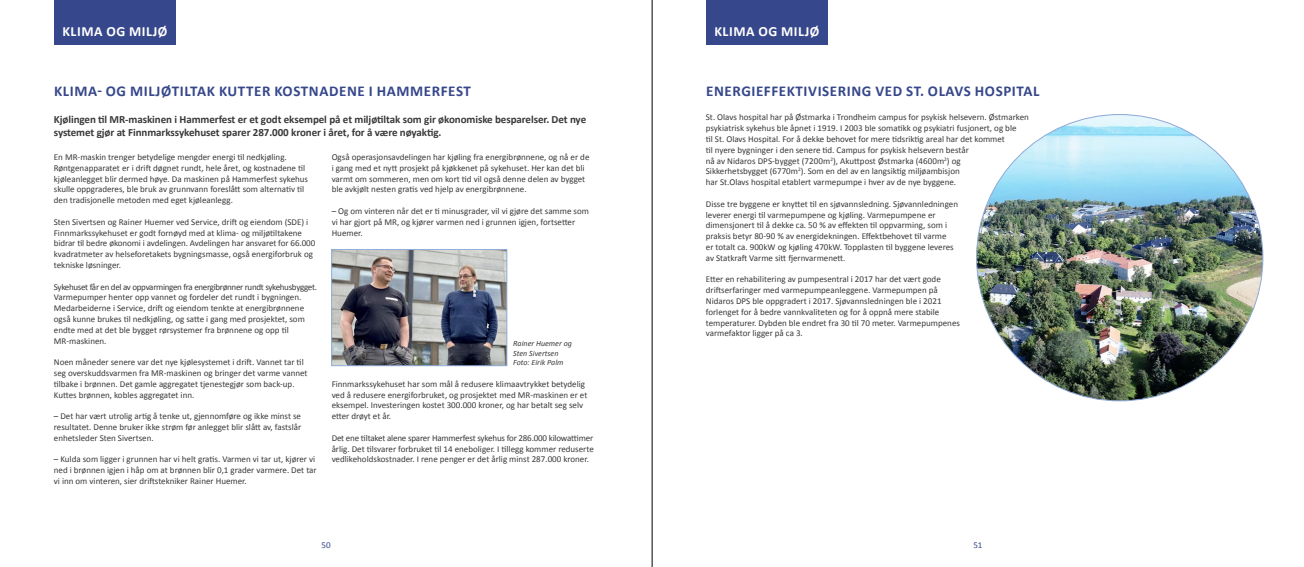
<style>
.page{position:relative;width:1304px;height:567px;background:#fff}
.page>*{position:absolute;margin:0;border:0;box-sizing:border-box;transform-origin:0 0}
.t1{font:700 15px "Calibri";letter-spacing:.04em;color:#36478b}
.t2{font:700 14px "Calibri";letter-spacing:.04em;color:#fff}
.t3{font:700 11px/13.2px "Calibri";letter-spacing:-.005em;color:#393939}
.t4{font:9px/10.8px "Calibri";color:#393939}
.t5{font:9px "Calibri";color:#36478b}
.t6{font:italic 8px/9.6px "Calibri";color:#393939}
</style>
<div class="page">
<hr style="left:652px;top:0;width:1px;height:567px;background:#000">
<div style="left:54px;top:0;width:122px;height:44px;background:#36478b"></div>
<div style="left:706px;top:0;width:122px;height:44px;background:#36478b"></div>
<img style="left:334px;top:251px;width:171px;height:113px">
<div style="left:332px;top:249px;width:175px;height:117px;border:1px solid #91aeda"></div>
<img style="left:977px;top:115px;width:286px;height:286px;border-radius:143px">
<h2 class="t2" style="left:62px;top:23px;width:107px">KLIMA OG MILJØ</h2>
<h2 class="t2" style="left:714px;top:23px;width:107px">KLIMA OG MILJØ</h2>
<h1 class="t1" style="left:54px;top:82px;width:418px">KLIMA- OG MILJØTILTAK KUTTER KOSTNADENE I HAMMERFEST</h1>
<p class="t3" style="left:54px;top:112px;width:534px">Kjølingen til MR-maskinen i Hammerfest er et godt eksempel på et miljøtiltak som gir økonomiske besparelser. Det nye systemet gjør at Finnmarkssykehuset sparer 287.000 kroner i året, for å være nøyaktig.</p>
<p class="t4" style="left:54px;top:151px;width:256px">En MR-maskin trenger betydelige mengder energi til nedkjøling.<br>Røntgenapparatet er i drift døgnet rundt, hele året, og kostnadene til kjøleanlegget blir dermed høye. Da maskinen på Hammerfest sykehus skulle oppgraderes, ble bruk av grunnvann foreslått som alternativ til den tradisjonelle metoden med eget kjøleanlegg.</p>
<p class="t4" style="left:54px;top:216px;width:263px">Sten Sivertsen og Rainer Huemer ved Service, drift og eiendom (SDE) i Finnmarkssykehuset er godt fornøyd med at klima- og miljøtiltakene bidrar til bedre økonomi i avdelingen. Avdelingen har ansvaret for 66.000 kvadratmeter av helseforetakets bygningsmasse, også energiforbruk og tekniske løsninger.</p>
<p class="t4" style="left:54px;top:281px;width:265px">Sykehuset får en del av oppvarmingen fra energibrønner rundt sykehusbygget.<br>Varmepumper henter opp vannet og fordeler det rundt i bygningen.<br>Medarbeiderne i Service, drift og eiendom tenkte at energibrønnene også kunne brukes til nedkjøling, og satte i gang med prosjektet, som endte med at det ble bygget rørsystemer fra brønnene og opp til MR-maskinen.</p>
<p class="t4" style="left:54px;top:356px;width:255px">Noen måneder senere var det nye kjølesystemet i drift. Vannet tar til seg overskuddsvarmen fra MR-maskinen og bringer det varme vannet tilbake i brønnen. Det gamle aggregatet tjenestegjør som back-up.<br>Kuttes brønnen, kobles aggregatet inn.</p>
<p class="t4" style="left:54px;top:410px;width:249px;text-align:justify">– Det har vært utrolig artig å tenke ut, gjennomføre og ikke minst se resultatet. Denne bruker ikke strøm før anlegget blir slått av, fastslår enhetsleder Sten Sivertsen.</p>
<p class="t4" style="left:54px;top:454px;width:264px">– Kulda som ligger i grunnen har vi helt gratis. Varmen vi tar ut, kjører vi ned i brønnen igjen i håp om at brønnen blir 0,1 grader varmere. Det tar vi inn om vinteren, sier driftstekniker Rainer Huemer.</p>
<p class="t4" style="left:332px;top:151px;width:259px">Også operasjonsavdelingen har kjøling fra energibrønnene, og nå er de i gang med et nytt prosjekt på kjøkkenet på sykehuset. Her kan det bli varmt om sommeren, men om kort tid vil også denne delen av bygget ble avkjølt nesten gratis ved hjelp av energibrønnene.</p>
<p class="t4" style="left:332px;top:205px;width:259px">– Og om vinteren når det er ti minusgrader, vil vi gjøre det samme som vi har gjort på MR, og kjører varmen ned i grunnen igjen, fortsetter<br>Huemer.</p>
<p class="t6" style="left:513px;top:338px;width:60px">Rainer Huemer og<br>Sten Sivertsen<br>Foto: Eirik Palm</p>
<p class="t4" style="left:332px;top:378px;width:257px">Finnmarkssykehuset har som mål å redusere klimaavtrykket betydelig ved å redusere energiforbruket, og prosjektet med MR-maskinen er et eksempel. Investeringen kostet 300.000 kroner, og har betalt seg selv etter drøyt et år.</p>
<p class="t4" style="left:332px;top:432px;width:264px;text-align:justify">Det ene tiltaket alene sparer Hammerfest sykehus for 286.000 kilowattimer årlig. Det tilsvarer forbruket til 14 eneboliger. I tillegg kommer reduserte vedlikeholdskostnader. I rene penger er det årlig minst 287.000 kroner.</p>
<h1 class="t1" style="left:706px;top:82px;width:335px">ENERGIEFFEKTIVISERING VED ST. OLAVS HOSPITAL</h1>
<p class="t4" style="left:706px;top:112px;width:325px">St. Olavs hospital har på Østmarka i Trondheim campus for psykisk helsevern. Østmarken psykiatrisk sykehus ble åpnet i 1919. I 2003 ble somatikk og psykiatri fusjonert, og ble<br>til St. Olavs Hospital. For å dekke behovet for mere tidsriktig areal har det kommet<br>til nyere bygninger i den senere tid. Campus for psykisk helsevern består<br>nå av Nidaros DPS-bygget (7200m<sup>2</sup>), Akuttpost Østmarka (4600m<sup>2</sup>) og<br>Sikkerhetsbygget (6770m<sup>2</sup>). Som en del av en langsiktig miljøambisjon<br>har St.Olavs hospital etablert varmepumpe i hver av de nye byggene.</p>
<p class="t4" style="left:706px;top:198px;width:254px">Disse tre byggene er knyttet til en sjøvannsledning. Sjøvannledningen leverer energi til varmepumpene og kjøling. Varmepumpene er dimensjonert til å dekke ca. 50 % av effekten til oppvarming, som i praksis betyr 80-90 % av energidekningen. Effektbehovet til varme<br>er totalt ca. 900kW og kjøling 470kW. Topplasten til byggene leveres av Statkraft Varme sitt fjernvarmenett.</p>
<p class="t4" style="left:706px;top:274px;width:256px">Etter en rehabilitering av pumpesentral i 2017 har det vært gode driftserfaringer med varmepumpeanleggene. Varmepumpen på Nidaros DPS ble oppgradert i 2017. Sjøvannsledningen ble i 2021 forlenget for å bedre vannkvaliteten og for å oppnå mere stabile temperaturer. Dybden ble endret fra 30 til 70 meter. Varmepumpenes varmefaktor ligger på ca 3.</p>
<p class="t5" style="left:321px;top:539px;width:11px">50</p>
<p class="t5" style="left:973px;top:539px;width:11px">51</p>
</div>
